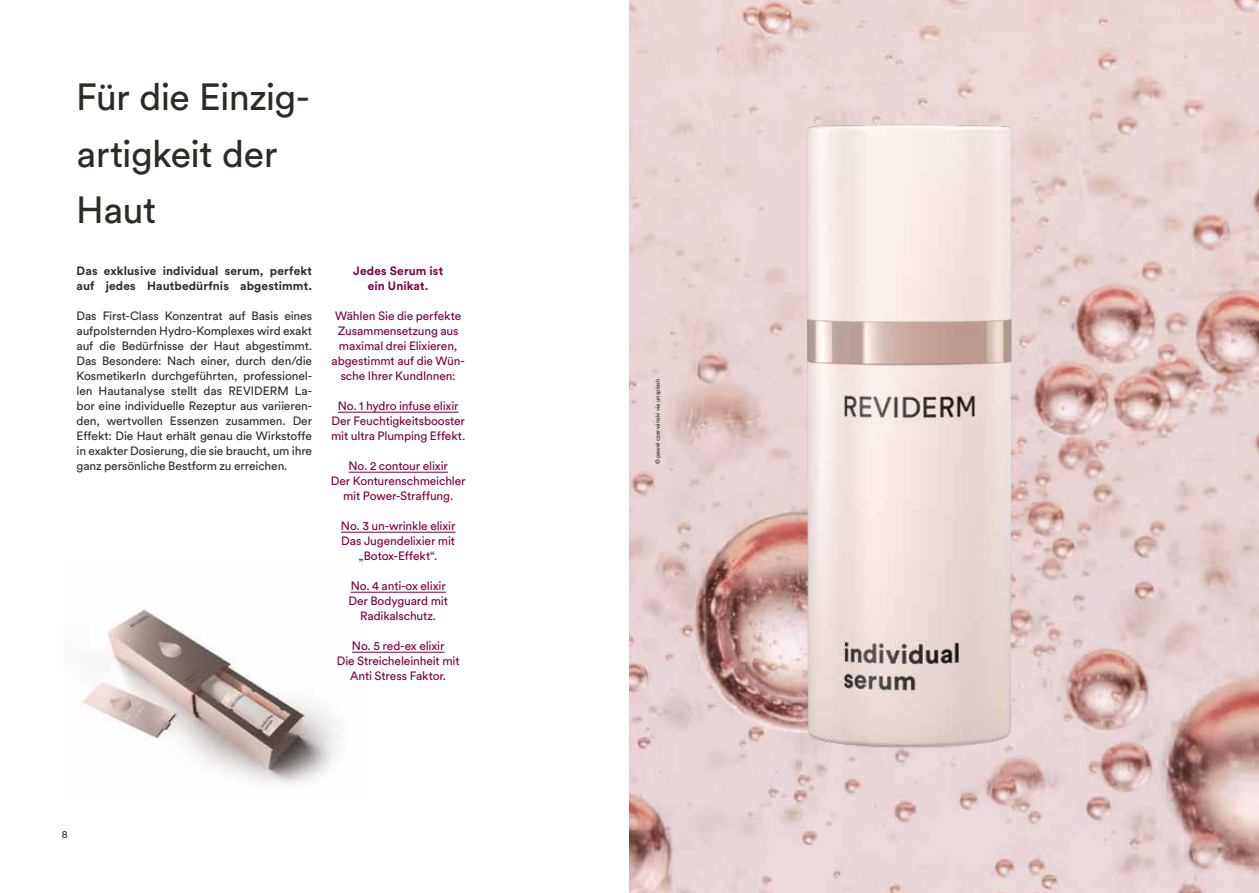
<style>
.page{position:relative;width:1259px;height:893px;background:#fff}
.page>*{position:absolute;margin:0;border:0;box-sizing:border-box;transform-origin:0 0}
.t1{font:37.5px/56.2px "Circular Pro";letter-spacing:-.02em;color:#2e2b25}
.t2{font:12px/15px "Circular Pro";letter-spacing:-.01em;color:#2e2b25;text-align:justify}
.t3{font:12px/15px "Circular Pro";letter-spacing:-.01em;color:#7c003e;text-align:center}
.t4{font:700 12px/15px "Circular Pro";letter-spacing:.01em;color:#2e2b25}
.t5{font:700 12px/15px "Circular Pro";letter-spacing:.01em;color:#7c003e;text-align:center}
.t6{font:10.5px "Circular Pro";color:#2e2b25}
.t7{font:6px "Circular Pro";color:#2e2b25}
</style>
<div class="page">
<img style="left:82px;top:591px;width:289px;height:193px">
<img style="left:629px;top:0;width:630px;height:893px">
<hr style="left:338px;top:412px;width:121px;height:1px;background:#7c003e">
<hr style="left:348px;top:472px;width:100px;height:1px;background:#7c003e">
<hr style="left:341px;top:532px;width:114px;height:1px;background:#7c003e">
<hr style="left:351px;top:592px;width:95px;height:1px;background:#7c003e">
<hr style="left:352px;top:652px;width:92px;height:1px;background:#7c003e">
<img style="left:757px;top:96px;width:343px;height:686px">
<h1 class="t1" style="left:76px;top:67px;width:235px">Für die Einzig&shy;artigkeit der<br>Haut</h1>
<p class="t4" style="left:77px;top:263px;width:237px">Das exklusive individual serum, perfekt auf jedes Hautbedürfnis abgestimmt.</p>
<p class="t2" style="left:77px;top:308px;width:237px">Das First-Class Konzentrat auf Basis eines aufpolsternden Hydro-Komplexes wird exakt auf die Bedürfnisse der Haut abgestimmt.<br>Das Besondere: Nach einer, durch den/die KosmetikerIn durchgeführten, professionel&shy;len Hautanalyse stellt das REVIDERM La&shy;bor eine individuelle Rezeptur aus variieren&shy;den, wertvollen Essenzen zusammen. Der Effekt: Die Haut erhält genau die Wirkstoffe in exakter Dosierung, die sie braucht, um ihre ganz persönliche Bestform zu erreichen.</p>
<p class="t5" style="left:353px;top:263px;width:91px">Jedes Serum ist ein Unikat.</p>
<p class="t3" style="left:331px;top:308px;width:135px">Wählen Sie die perfekte<br>Zusammensetzung aus maximal drei Elixieren, abgestimmt auf die Wün&shy;sche Ihrer KundInnen:</p>
<p class="t3" style="left:331px;top:398px;width:136px">No. 1 hydro infuse elixir<br>Der Feuchtigkeitsbooster mit ultra Plumping Effekt.</p>
<p class="t3" style="left:331px;top:458px;width:136px">No. 2 contour elixir<br>Der Konturenschmeichler mit Power-Straffung.</p>
<p class="t3" style="left:341px;top:518px;width:116px">No. 3 un-wrinkle elixir<br>Das Jugendelixier mit „Botox-Effekt“.</p>
<p class="t3" style="left:348px;top:578px;width:101px">No. 4 anti-ox elixir<br>Der Bodyguard mit<br>Radikalschutz.</p>
<p class="t3" style="left:337px;top:638px;width:124px">No. 5 red-ex elixir<br>Die Streicheleinheit mit<br>Anti Stress Faktor.</p>
<p class="t6" style="left:62px;top:827px;width:7px">8</p>
<p class="t7" style="left:654px;top:464px;width:87px;rotate:-90deg">© pawel czerwinski via unsplash</p>
</div>
